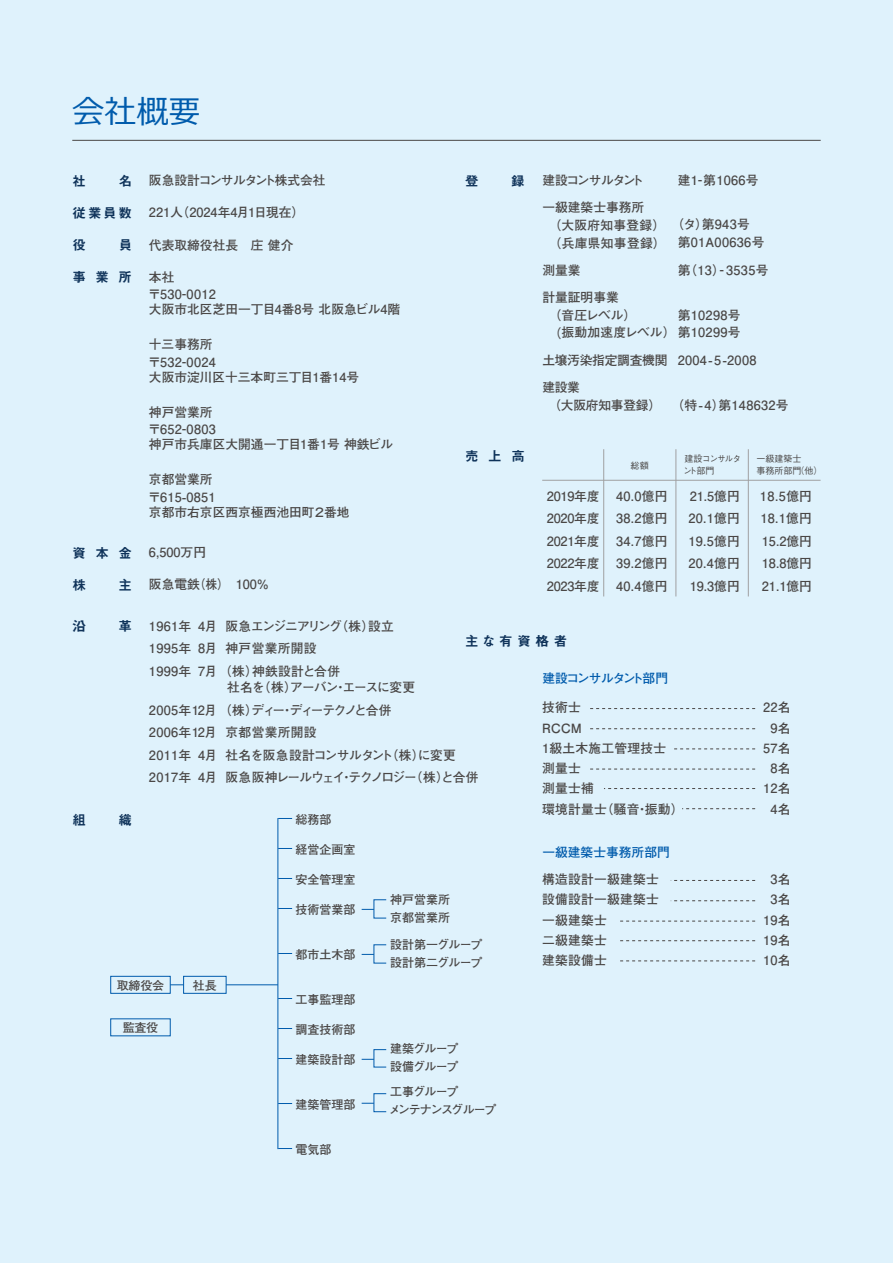
<style>
.page{position:relative;width:893px;height:1263px;background:#dff2fc}
.page>*{position:absolute;margin:0;border:0;box-sizing:border-box;transform-origin:0 0}
.t1{font:31.5px "Meiryo";color:#005bac}
.t2{font:13.5px "Midashi Go Pr 5 MB31";letter-spacing:.35em;color:#0e3259}
.t3{font:700 12.75px/22.5px "Futo Go B101 Pro";color:#4a4746;text-align:justify}
.t4{font:700 12.75px/20.2px "Futo Go B101 Pro";letter-spacing:.02em;color:#4a4746}
.t5{font:700 12.75px/22.5px "Futo Go B101 Pro";letter-spacing:-.05em;color:#4a4746}
.t6{font:700 12.75px/22.5px "Futo Go B101 Pro";letter-spacing:.025em;color:#4a4746}
.t7{font:700 12.75px/27px "Futo Go B101 Pro";letter-spacing:-.02em;color:#4a4746}
.t8{font:700 12.75px "Futo Go B101 Pro";letter-spacing:-.065em;color:#4a4746}
.t9{font:700 12.75px "Futo Go B101 Pro";letter-spacing:-.1em;color:#005bac}
.t10{font:700 12.75px "Futo Go B101 Pro";color:#005bac}
.t11{font:700 12px/18px "Futo Go B101 Pro";color:#4a4746}
.t12{font:700 12px/18px "Futo Go B101 Pro";letter-spacing:-.09em;color:#4a4746}
.t13{font:700 12px/18px "Futo Go B101 Pro";letter-spacing:-.045em;color:#4a4746}
.t14{font:700 12px/18px "Futo Go B101 Pro";letter-spacing:-.07em;color:#4a4746}
.t15{font:500 9px/11.2px "Gothic BBB Pr 5";color:#4a4746}
.t16{font:500 9px/11.2px "Gothic BBB Pr 5";letter-spacing:-.065em;color:#4a4746}
</style>
<div class="page">
<div style="left:183px;top:976px;width:43px;height:18px;border:1px solid #005bac"></div>
<div style="left:110px;top:976px;width:61px;height:18px;border:1px solid #005bac"></div>
<hr style="left:72px;top:140px;width:749px;height:1px;background:#4a4746">
<hr style="left:542px;top:480px;width:279px;height:1px;background:#a0a0a1">
<hr style="left:748px;top:449px;width:1px;height:147px;background:#a0a0a1">
<hr style="left:603px;top:449px;width:1px;height:147px;background:#a0a0a1">
<hr style="left:675px;top:449px;width:1px;height:147px;background:#a0a0a1">
<svg style="left:170px;top:984px;width:14px;height:1px"></svg>
<hr style="left:226px;top:984px;width:52px;height:1px;background:#005bac">
<hr style="left:278px;top:818px;width:1px;height:331px;background:#005bac">
<svg style="left:278px;top:818px;width:14px;height:1px"></svg>
<svg style="left:278px;top:848px;width:14px;height:1px"></svg>
<svg style="left:278px;top:878px;width:14px;height:1px"></svg>
<svg style="left:278px;top:908px;width:14px;height:1px"></svg>
<svg style="left:278px;top:953px;width:14px;height:1px"></svg>
<svg style="left:278px;top:998px;width:14px;height:1px"></svg>
<svg style="left:278px;top:1028px;width:14px;height:1px"></svg>
<svg style="left:278px;top:1058px;width:14px;height:1px"></svg>
<svg style="left:278px;top:1103px;width:14px;height:1px"></svg>
<svg style="left:278px;top:1148px;width:14px;height:1px"></svg>
<svg style="left:362px;top:909px;width:12px;height:1px"></svg>
<svg style="left:362px;top:1059px;width:12px;height:1px"></svg>
<svg style="left:362px;top:1103px;width:12px;height:1px"></svg>
<div style="left:374px;top:1093px;width:13px;height:19px;border:1px solid #005bac"></div>
<svg style="left:362px;top:954px;width:12px;height:1px"></svg>
<svg style="left:590px;top:708px;width:165px;height:1px"></svg>
<svg style="left:590px;top:728px;width:165px;height:1px"></svg>
<svg style="left:674px;top:749px;width:81px;height:1px"></svg>
<svg style="left:620px;top:921px;width:135px;height:1px"></svg>
<svg style="left:671px;top:900px;width:84px;height:1px"></svg>
<svg style="left:671px;top:880px;width:84px;height:1px"></svg>
<svg style="left:682px;top:808px;width:73px;height:1px"></svg>
<svg style="left:590px;top:769px;width:165px;height:1px"></svg>
<svg style="left:620px;top:940px;width:135px;height:1px"></svg>
<svg style="left:620px;top:961px;width:135px;height:1px"></svg>
<svg style="left:604px;top:788px;width:151px;height:1px"></svg>
<h1 class="t1" style="left:73px;top:90px;width:129px">会社概要</h1>
<p class="t2" style="left:72px;top:170px;width:15px">社</p>
<p class="t2" style="left:118px;top:170px;width:15px">名</p>
<p class="t2" style="left:72px;top:202px;width:61px">従業員数</p>
<p class="t2" style="left:72px;top:234px;width:15px">役</p>
<p class="t2" style="left:119px;top:234px;width:15px">員</p>
<p class="t2" style="left:72px;top:266px;width:61px">事業所</p>
<p class="t2" style="left:72px;top:542px;width:61px">資本金</p>
<p class="t2" style="left:72px;top:574px;width:15px">株</p>
<p class="t2" style="left:118px;top:574px;width:15px">主</p>
<p class="t8" style="left:149px;top:170px;width:178px">阪急設計コンサルタント株式会社</p>
<p class="t3" style="left:149px;top:200px;width:157px">221人（2024年4月1日現在）</p>
<p class="t3" style="left:149px;top:232px;width:146px">代表取締役社長　庄 健介</p>
<p class="t4" style="left:148px;top:267px;width:69px;line-height:17.2px">本社〒530-0012</p>
<p class="t3" style="left:149px;top:296px;width:253px">大阪市北区芝田一丁目4番8号 北阪急ビル4階</p>
<p class="t4" style="left:148px;top:334px;width:69px;line-height:17.2px">十三事務所〒532-0024</p>
<p class="t3" style="left:149px;top:364px;width:212px">大阪市淀川区十三本町三丁目1番14号</p>
<p class="t4" style="left:148px;top:402px;width:69px;line-height:17.2px">神戸営業所〒652-0803</p>
<p class="t3" style="left:149px;top:431px;width:246px">神戸市兵庫区大開通一丁目1番1号 神鉄ビル</p>
<p class="t4" style="left:148px;top:469px;width:69px;line-height:17.2px">京都営業所〒615-0851</p>
<p class="t3" style="left:149px;top:499px;width:202px">京都市右京区西京極西池田町２番地</p>
<p class="t3" style="left:149px;top:539px;width:59px">6,500万円</p>
<p class="t3" style="left:149px;top:572px;width:122px">阪急電鉄（株）　100％</p>
<p class="t2" style="left:465px;top:170px;width:15px">登</p>
<p class="t2" style="left:511px;top:170px;width:15px">録</p>
<p class="t2" style="left:465px;top:445px;width:61px">売上高</p>
<p class="t6" style="left:678px;top:167px;width:83px">建1-第1066号</p>
<p class="t6" style="left:678px;top:213px;width:88px;line-height:18px;text-indent:-7px">（タ）第943号第01A00636号</p>
<p class="t3" style="left:678px;top:257px;width:92px">第（13）- 3535号</p>
<p class="t6" style="left:678px;top:302px;width:64px">第10298号</p>
<p class="t6" style="left:678px;top:347px;width:80px">2004-5-2008</p>
<p class="t6" style="left:671px;top:392px;width:119px">（特-4）第148632号</p>
<p class="t3" style="left:542px;top:165px;width:103px;line-height:27px">建設コンサルタント一級建築士事務所</p>
<p class="t4" style="left:542px;top:215px;width:125px;line-height:18px">　（大阪府知事登録）　（兵庫県知事登録）</p>
<p class="t3" style="left:542px;top:287px;width:96px;line-height:18px">計量証明事業<br>　（音圧レベル）</p>
<p class="t4" style="left:542px;top:320px;width:200px">　（振動加速度レベル）第10299号</p>
<p class="t7" style="left:542px;top:345px;width:127px">土壌汚染指定調査機関建設業</p>
<p class="t7" style="left:542px;top:390px;width:121px">　（大阪府知事登録）</p>
<p class="t15" style="left:630px;top:459px;width:20px">総額</p>
<p class="t16" style="left:683px;top:452px;width:59px">建設コンサルタント部門</p>
<p class="t15" style="left:756px;top:452px;width:67px">一級建築士<br>事務所部門（他）</p>
<p class="t3" style="left:688px;top:483px;width:53px">21.5億円20.1億円19.5億円20.4億円19.3億円</p>
<p class="t3" style="left:760px;top:483px;width:54px">18.5億円18.1億円15.2億円18.8億円21.1億円</p>
<p class="t3" style="left:547px;top:483px;width:54px">2019年度2020年度2021年度2022年度2023年度</p>
<p class="t3" style="left:616px;top:483px;width:53px">40.0億円38.2億円34.7億円39.2億円40.4億円</p>
<p class="t6" style="left:149px;top:613px;width:246px">1961年 4月 阪急エンジニアリング（株）設立<br>1995年 8月 神戸営業所開設<br>1999年 7月 （株）神鉄設計と合併</p>
<p class="t5" style="left:149px;top:674px;width:331px;text-indent:78px">社名を（株）アーバン・エースに変更<br>2005年12月 （株）ディー・ディーテクノと合併<br>2006年12月 京都営業所開設<br>2011年 4月 社名を阪急設計コンサルタント（株）に変更<br>2017年 4月 阪急阪神レールウェイ・テクノロジー（株）と合併</p>
<p class="t2" style="left:72px;top:615px;width:15px">沿</p>
<p class="t2" style="left:118px;top:615px;width:15px">革</p>
<p class="t2" style="left:465px;top:630px;width:104px">主な有資格者</p>
<p class="t9" style="left:542px;top:668px;width:127px">建設コンサルタント部門</p>
<p class="t4" style="left:542px;top:696px;width:143px">技術士<br>RCCM<br>1級土木施工管理技士<br>測量士<br>測量士補<br>環境計量士（騒音・振動）</p>
<p class="t4" style="left:763px;top:696px;width:29px;text-align:center">22名<br>9名<br>57名<br>8名<br>12名<br>4名</p>
<p class="t11" style="left:295px;top:809px;width:37px">総務部</p>
<p class="t11" style="left:295px;top:839px;width:61px">経営企画室</p>
<p class="t11" style="left:295px;top:869px;width:61px">安全管理室</p>
<p class="t11" style="left:295px;top:899px;width:61px">技術営業部</p>
<p class="t11" style="left:295px;top:944px;width:61px">都市土木部</p>
<p class="t11" style="left:295px;top:989px;width:61px">工事監理部</p>
<p class="t11" style="left:295px;top:1019px;width:61px">調査技術部</p>
<p class="t11" style="left:295px;top:1049px;width:61px">建築設計部</p>
<p class="t11" style="left:295px;top:1094px;width:61px">建築管理部</p>
<p class="t11" style="left:295px;top:1139px;width:37px">電気部</p>
<p class="t2" style="left:72px;top:809px;width:15px">組</p>
<p class="t2" style="left:118px;top:809px;width:15px">織</p>
<p class="t10" style="left:542px;top:842px;width:129px">一級建築士事務所部門</p>
<p class="t4" style="left:542px;top:868px;width:118px">構造設計一級建築士設備設計一級建築士一級建築士<br>二級建築士<br>建築設備士</p>
<p class="t4" style="left:763px;top:868px;width:29px;text-align:center">3名<br>3名<br>19名<br>19名<br>10名</p>
<p class="t11" style="left:390px;top:889px;width:61px">神戸営業所京都営業所</p>
<p class="t13" style="left:390px;top:934px;width:94px">設計第一グループ設計第二グループ</p>
<p class="t11" style="left:117px;top:974px;width:49px">取締役会</p>
<p class="t11" style="left:193px;top:974px;width:25px">社長</p>
<p class="t11" style="left:123px;top:1017px;width:37px">監査役</p>
<p class="t14" style="left:390px;top:1038px;width:70px">建築グループ設備グループ</p>
<p class="t12" style="left:389px;top:1081px;width:109px">工事グループ<br>メンテナンスグループ</p>
</div>
